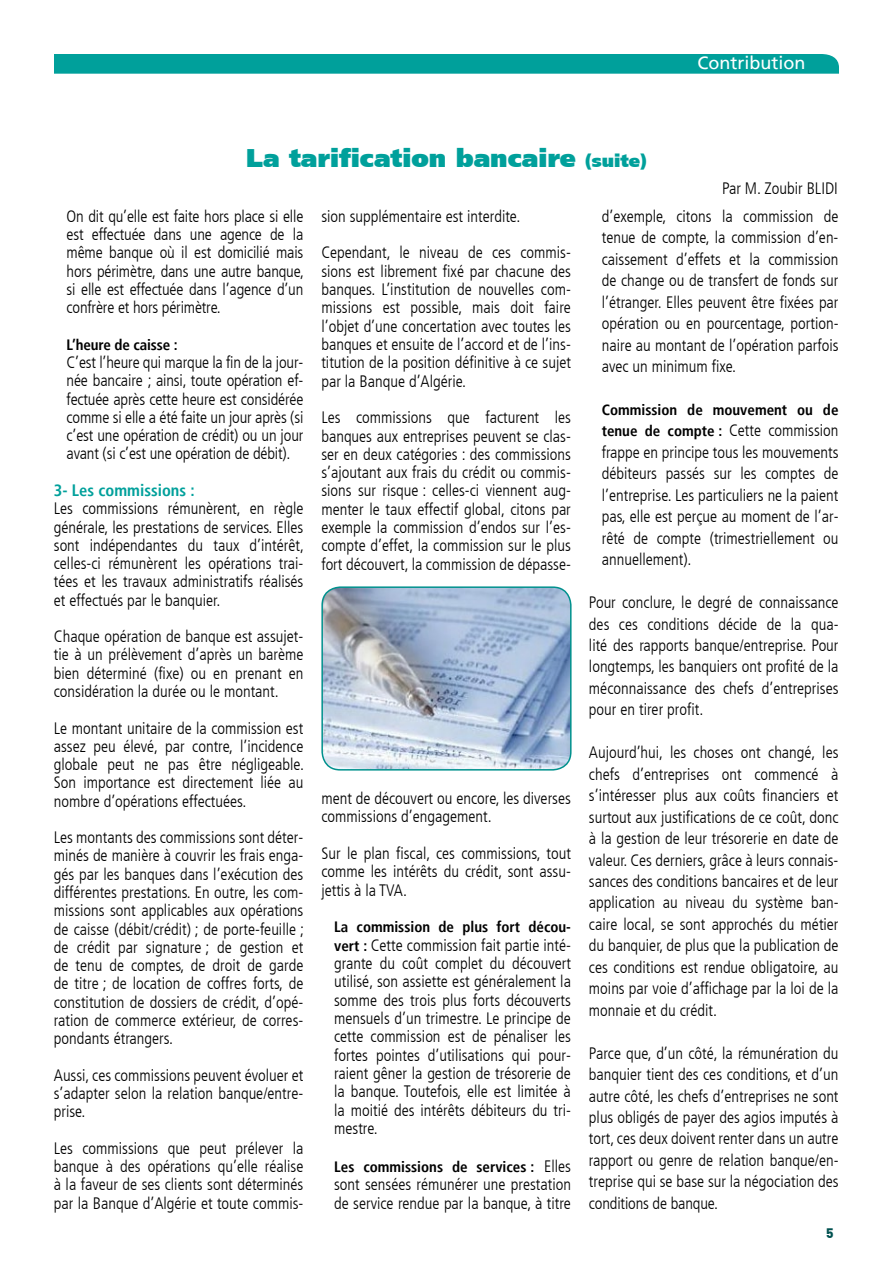
<style>
.page{position:relative;width:893px;height:1263px;background:#fff}
.page>*{position:absolute;margin:0;border:0;box-sizing:border-box;transform-origin:0 0}
.t1{font:900 25.5px "Frutiger CE";color:#00a09b}
.t2{font:18px "Frutiger LT";color:#fff}
.t3{font:300 condensed 16.5px/18.3px "Frutiger LT";color:#000;text-align:justify}
.t4{font:700 condensed 16.5px "Frutiger LT";color:#00a09b}
.t5{font:700 condensed 15px "Frutiger LT";color:#000}
.t6{font:900 13.5px "DIN";color:#005150}
.s1{font-size:18px}
.s2{font-weight:700;font-size:15px}
.s3{font-weight:300;font-size:16.5px}
</style>
<div class="page">
<div style="left:54px;top:54px;width:785px;height:20px;background:#00a09b"></div>
<img style="left:322px;top:589px;width:249px;height:181px">
<div style="left:321px;top:586px;width:251px;height:184px;border:2px solid #00918d;border-radius:18px"></div>
<p class="t2" style="left:698px;top:52px;width:110px">Contribution</p>
<h1 class="t1" style="left:246px;top:143px;width:402px">La tarification bancaire <span class="s1">(suite)</span></h1>
<p class="t3" style="left:67px;top:207px;width:239px">On dit qu’elle est faite hors place si elle est effectuée dans une agence de la même banque où il est domicilié mais hors périmètre, dans une autre banque, si elle est effectuée dans l’agence d’un confrère et hors périmètre.</p>
<p class="t5" style="left:67px;top:336px;width:113px">L’heure de caisse :</p>
<p class="t3" style="left:67px;top:353px;width:238px">C’est l’heure qui marque la fin de la jour&shy;née bancaire ; ainsi, toute opération ef&shy;fectuée après cette heure est considérée comme si elle a été faite un jour après (si c’est une opération de crédit) ou un jour avant (si c’est une opération de débit).</p>
<p class="t4" style="left:54px;top:480px;width:142px">3- Les commissions :</p>
<p class="t3" style="left:54px;top:500px;width:252px">Les commissions rémunèrent, en règle générale, les prestations de services. Elles sont indépendantes du taux d’intérêt, celles-ci rémunèrent les opérations trai&shy;tées et les travaux administratifs réalisés et effectués par le banquier.</p>
<p class="t3" style="left:54px;top:627px;width:251px">Chaque opération de banque est assujet&shy;tie à un prélèvement d’après un barème bien déterminé (fixe) ou en prenant en considération la durée ou le montant.</p>
<p class="t3" style="left:54px;top:719px;width:252px">Le montant unitaire de la commission est assez peu élevé, par contre, l’incidence globale peut ne pas être négligeable.<br>Son importance est directement liée au nombre d’opérations effectuées.</p>
<p class="t3" style="left:54px;top:828px;width:252px">Les montants des commissions sont déter&shy;minés de manière à couvrir les frais enga&shy;gés par les banques dans l’exécution des différentes prestations. En outre, les com&shy;missions sont applicables aux opérations de caisse (débit/crédit) ; de porte-feuille ; de crédit par signature ; de gestion et de tenu de comptes, de droit de garde de titre ; de location de coffres forts, de constitution de dossiers de crédit, d’opé&shy;ration de commerce extérieur, de corres&shy;pondants étrangers.</p>
<p class="t3" style="left:54px;top:1066px;width:251px">Aussi, ces commissions peuvent évoluer et s’adapter selon la relation banque/entre&shy;prise.</p>
<p class="t3" style="left:54px;top:1139px;width:251px">Les commissions que peut prélever la banque à des opérations qu’elle réalise à la faveur de ses clients sont déterminés par la Banque d’Algérie et toute commis-</p>
<p class="t3" style="left:722px;top:180px;width:117px">Par M. Zoubir BLIDI</p>
<p class="t3" style="left:321px;top:207px;width:200px">sion supplémentaire est interdite.</p>
<p class="t3" style="left:321px;top:244px;width:251px">Cependant, le niveau de ces commis&shy;sions est librement fixé par chacune des banques. L’institution de nouvelles com&shy;missions est possible, mais doit faire l’objet d’une concertation avec toutes les banques et ensuite de l’accord et de l’ins&shy;titution de la position définitive à ce sujet par la Banque d’Algérie.</p>
<p class="t3" style="left:321px;top:409px;width:251px">Les commissions que facturent les banques aux entreprises peuvent se clas&shy;ser en deux catégories : des commissions s’ajoutant aux frais du crédit ou commis&shy;sions sur risque : celles-ci viennent aug&shy;menter le taux effectif global, citons par exemple la commission d’endos sur l’es&shy;compte d’effet, la commission sur le plus fort découvert, la commission de dépasse-</p>
<p class="t3" style="left:602px;top:206px;width:238px;line-height:21.5px">d’exemple, citons la commission de tenue de compte, la commission d’en&shy;caissement d’effets et la commission de change ou de transfert de fonds sur l’étranger. Elles peuvent être fixées par opération ou en pourcentage, portion&shy;naire au montant de l’opération parfois avec un minimum fixe.</p>
<p class="t5" style="left:602px;top:401px;width:238px">Commission de mouvement ou de</p>
<p class="t3" style="left:602px;top:420px;width:238px;line-height:21.5px"><span class="s2">tenue de compte :</span> Cette commission frappe en principe tous les mouvements débiteurs passés sur les comptes de l’entreprise. Les particuliers ne la paient pas, elle est perçue au moment de l’ar&shy;rêté de compte (trimestriellement ou annuellement).</p>
<p class="t3" style="left:589px;top:592px;width:251px;line-height:21.5px">Pour conclure, le degré de connaissance des ces conditions décide de la qua&shy;lité des rapports banque/entreprise. Pour longtemps, les banquiers ont profité de la méconnaissance des chefs d’entreprises pour en tirer profit.</p>
<p class="t3" style="left:589px;top:742px;width:251px;line-height:21.5px">Aujourd’hui, les choses ont changé, les chefs d’entreprises ont commencé à s’intéresser plus aux coûts financiers et surtout aux justifications de ce coût, donc à la gestion de leur trésorerie en date de valeur. Ces derniers, grâce à leurs connais&shy;sances des conditions bancaires et de leur application au niveau du système ban&shy;caire local, se sont approchés du métier du banquier, de plus que la publication de ces conditions est rendue obligatoire, au moins par voie d’affichage par la loi de la monnaie et du crédit.</p>
<p class="t3" style="left:589px;top:1042px;width:251px;line-height:21.5px">Parce que, d’un côté, la rémunération du banquier tient des ces conditions, et d’un autre côté, les chefs d’entreprises ne sont plus obligés de payer des agios imputés à tort, ces deux doivent renter dans un autre rapport ou genre de relation banque/en&shy;treprise qui se base sur la négociation des conditions de banque.</p>
<p class="t3" style="left:321px;top:789px;width:251px">ment de découvert ou encore, les diverses commissions d’engagement.</p>
<p class="t3" style="left:321px;top:844px;width:251px">Sur le plan fiscal, ces commissions, tout comme les intérêts du crédit, sont assu&shy;jettis à la TVA.</p>
<p class="t5" style="left:334px;top:918px;width:238px">La commission de plus fort décou-</p>
<p class="t3" style="left:334px;top:936px;width:238px"><span class="s2">vert :</span> Cette commission fait partie inté&shy;grante du coût complet du découvert utilisé, son assiette est généralement la somme des trois plus forts découverts mensuels d’un trimestre. Le principe de cette commission est de pénaliser les fortes pointes d’utilisations qui pour&shy;raient gêner la gestion de trésorerie de la banque. Toutefois, elle est limitée à la moitié des intérêts débiteurs du tri&shy;mestre.</p>
<p class="t5" style="left:334px;top:1158px;width:238px">Les commissions de services : <span class="s3">Elles</span></p>
<p class="t3" style="left:334px;top:1176px;width:238px">sont sensées rémunérer une prestation de service rendue par la banque, à titre</p>
<p class="t6" style="left:826px;top:1224px;width:9px">5</p>
</div>
